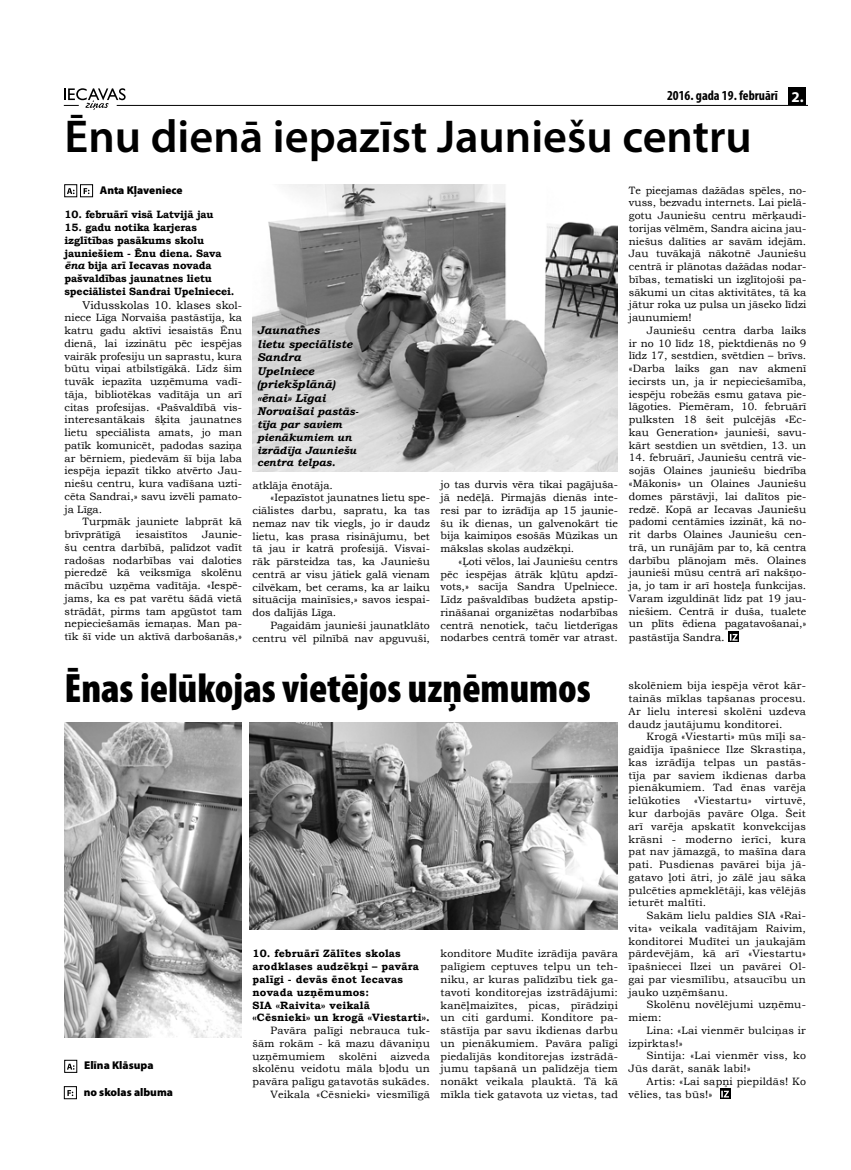
<style>
.page{position:relative;width:851px;height:1170px;background:#fff}
.page>*{position:absolute;margin:0;border:0;box-sizing:border-box;transform-origin:0 0}
.t1{font:600 46.25px "Myriad Pro";color:#000}
.t2{font:900 condensed 41.25px "Myriad Pro";color:#000}
.t3{font:700 condensed 13.75px "Myriad Pro";color:#000}
.t4{font:italic 700 11.25px/13.5px "Bookman Old Style";color:#000}
.t5{font:900 11.25px "Myriad Pro";color:#000}
.t6{font:11.25px "Bookman Old Style";color:#000}
.t7{font:10.62px/12.8px "Bookman Old Style";color:#000;text-align:justify}
.t8{font:10.62px/12.8px "Bookman Old Style";letter-spacing:.02em;color:#000}
.t9{font:700 10.62px/12.8px "Bookman Old Style";letter-spacing:-.01em;color:#000}
.t10{font:700 10.62px/12.8px "Bookman Old Style";letter-spacing:.02em;color:#000}
.t11{font:italic 700 10.62px/12.8px "Bookman Old Style";color:#000}
.s1{font-stretch:normal;font-size:15px;color:#fff}
.s2{font-style:italic}
.s3{font-size:10.62px}
.s4{font-size:11.25px}
</style>
<div class="page">
<hr style="left:117px;top:105px;width:689px;height:1px;background:#000">
<svg style="left:64px;top:88px;width:62px;height:22px"></svg>
<div style="left:788px;top:87px;width:18px;height:18px;background:#000"></div>
<svg style="left:67px;top:1090px;width:6px;height:5px"></svg>
<div style="left:64px;top:1086px;width:13px;height:12px;border:1px solid #000"></div>
<svg style="left:67px;top:1063px;width:7px;height:6px"></svg>
<div style="left:64px;top:1059px;width:13px;height:13px;border:1px solid #000"></div>
<svg style="left:720px;top:1088px;width:10px;height:10px"></svg>
<svg style="left:721px;top:1090px;width:7px;height:7px"></svg>
<svg style="left:728px;top:631px;width:11px;height:11px"></svg>
<svg style="left:729px;top:634px;width:8px;height:6px"></svg>
<img style="left:252px;top:184px;width:366px;height:287px">
<svg style="left:67px;top:188px;width:7px;height:6px"></svg>
<div style="left:64px;top:184px;width:13px;height:13px;border:1px solid #000"></div>
<svg style="left:84px;top:188px;width:5px;height:6px"></svg>
<div style="left:80px;top:184px;width:13px;height:13px;border:1px solid #000"></div>
<img style="left:249px;top:722px;width:369px;height:207px">
<img style="left:64px;top:722px;width:178px;height:315px">
<p class="t3" style="left:667px;top:87px;width:138px">2016. gada 19. februārī <span class="s1">2.</span></p>
<h1 class="t1" style="left:64px;top:107px;width:688px">Ēnu dienā iepazīst Jauniešu centru</h1>
<p class="t5" style="left:100px;top:184px;width:84px">Anta Kļaveniece</p>
<p class="t9" style="left:64px;top:208px;width:150px">10. februārī visā Latvijā jau</p>
<p class="t9" style="left:64px;top:221px;width:171px">15. gadu notika karjeras izglītības pasākums skolu jauniešiem - Ēnu diena. Sava <span class="s2">ēna</span> bija arī Iecavas novada pašvaldības jaunatnes lietu speciālistei Sandrai Upelniecei.</p>
<p class="t6" style="left:82px;top:297px;width:161px">Vidusskolas 10. klases sk<span class="s3">ol-</span></p>
<p class="t7" style="left:64px;top:311px;width:179px">niece Līga Norvaiša pastāstīja, ka katru gadu aktīvi iesaistās Ēnu dienā, lai izzinātu pēc iespējas vairāk profesiju un saprastu, kura būtu viņai atbilstīgākā. Līdz šim tuvāk iepazīta uzņēmuma vadī&shy;tāja, bibliotēkas vadītāja un arī citas profesijas. «Pašvaldībā vis&shy;interesantākais šķita jaunatnes lietu speciālista amats, jo man patīk komunicēt, padodas saziņa ar bērniem, piedevām šī bija laba iespēja iepazīt tikko atvērto Jau&shy;niešu centru, kura vadīšana uzti&shy;cēta Sandrai,» savu izvēli pamato&shy;ja Līga.</p>
<p class="t7" style="left:64px;top:515px;width:179px;text-indent:18px">Turpmāk jauniete labprāt kā brīvprātīgā</p>
<p class="t7" style="left:64px;top:528px;width:179px;text-indent:138px">Jaunie&shy;šu centra darbībā, palīdzot vadīt radošas nodarbības vai daloties pieredzē kā veiksmīga skolēnu mācību uzņēma vadītāja. «Iespē&shy;jams, ka es pat varētu šādā vietā strādāt, pirms tam apgūstot tam nepieciešamās iemaņas. Man pa&shy;tīk šī vide un aktīvā darbošanās,»</p>
<p class="t7" style="left:136px;top:528px;width:53px">iesaistītos</p>
<p class="t4" style="left:257px;top:323px;width:103px">Jaunatnes<br>lietu speciāliste<br>Sandra<br>Upelniece (priekšplānā) «ēnai» Līgai<br>Norvaišai <span class="s3">pastās-</span></p>
<p class="t11" style="left:257px;top:418px;width:101px">tīja par saviem pienākumiem un izrādīja Jauniešu centra telpas.</p>
<p class="t7" style="left:252px;top:478px;width:82px">atklāja ēnotāja.</p>
<p class="t7" style="left:270px;top:491px;width:161px">«Iepazīstot jaunatnes lietu spe-</p>
<p class="t7" style="left:252px;top:504px;width:179px">ciālistes darbu, sapratu, ka tas</p>
<p class="t7" style="left:252px;top:517px;width:179px">nemaz nav tik viegls, jo ir daudz</p>
<p class="t7" style="left:252px;top:529px;width:179px">lietu, kas prasa risinājumu, bet</p>
<p class="t7" style="left:252px;top:542px;width:179px">tā jau ir katrā profesijā. Visvai-</p>
<p class="t7" style="left:252px;top:555px;width:179px">rāk pārsteidza tas, ka Jauniešu</p>
<p class="t7" style="left:252px;top:568px;width:179px">centrā ar visu jātiek galā vienam</p>
<p class="t7" style="left:252px;top:580px;width:179px">cilvēkam, bet cerams, ka ar laiku</p>
<p class="t7" style="left:252px;top:593px;width:179px">situācija mainīsies,» savos iespai-</p>
<p class="t7" style="left:252px;top:606px;width:85px">dos dalījās Līga.</p>
<p class="t7" style="left:270px;top:619px;width:161px">Pagaidām jaunieši jaunatklāto</p>
<p class="t7" style="left:252px;top:631px;width:179px">centru vēl pilnībā nav apguvuši,</p>
<p class="t7" style="left:440px;top:478px;width:179px">jo tas durvis vēra tikai pagājuša&shy;jā nedēļā. Pirmajās dienās inte&shy;resi par to izrādīja ap 15 jaunie&shy;šu ik dienas, un galvenokārt tie bija kaimiņos esošās Mūzikas un mākslas skolas audzēkņi.</p>
<p class="t7" style="left:440px;top:555px;width:179px;text-indent:18px">«Ļoti vēlos, lai Jauniešu centrs pēc iespējas ātrāk kļūtu apdzī&shy;vots,» sacīja Sandra Upelniece.<br>Līdz pašvaldības budžeta apstip&shy;rināšanai organizētas nodarbības centrā nenotiek, taču lietderīgas nodarbes centrā tomēr var atrast.</p>
<h2 class="t2" style="left:64px;top:665px;width:527px">Ēnas ielūkojas vietējos uzņēmumos</h2>
<p class="t5" style="left:84px;top:1058px;width:71px">Elīna Klāsupa</p>
<p class="t5" style="left:84px;top:1085px;width:91px">no skolas albuma</p>
<p class="t10" style="left:252px;top:947px;width:179px">10. februārī Zālītes skolas arodklases audzēkņi – pavāra palīgi - devās ēnot Iecavas novada uzņēmumos:<br>SIA «Raivita» veikalā «Cēsnieki» un krogā «Viestarti».</p>
<p class="t7" style="left:252px;top:1023px;width:179px;text-indent:18px">Pavāra palīgi nebrauca tuk&shy;šām rokām - kā mazu dāvaniņu uzņēmumiem</p>
<p class="t8" style="left:252px;top:1049px;width:179px;text-align:right">aizveda<br>skolēnu veidotu māla bļodu un pavāra palīgu gatavotās sukādes.<br>Veikala «Cēsnieki» viesmīlīgā</p>
<p class="t8" style="left:338px;top:1049px;width:40px">skolēni</p>
<p class="t7" style="left:440px;top:947px;width:179px">konditore Mudīte izrādīja pavāra palīgiem ceptuves telpu un teh&shy;niku, ar kuras palīdzību tiek ga&shy;tavoti konditorejas izstrādājumi: kanēļmaizītes, picas, pīrādziņi un citi gardumi. Konditore pa&shy;stāstīja par savu ikdienas darbu un pienākumiem. Pavāra palīgi piedalījās konditorejas izstrādā&shy;jumu tapšanā un palīdzēja tiem nonākt veikala plauktā. Tā kā mīkla tiek gatavota uz vietas, tad</p>
<p class="t7" style="left:629px;top:184px;width:179px">Te pieejamas dažādas spēles, no&shy;vuss, bezvadu internets. Lai pielā&shy;gotu Jauniešu centru mērķaudi&shy;torijas vēlmēm, Sandra aicina jau&shy;niešus dalīties ar savām idejām.<br>Jau tuvākajā nākotnē Jauniešu centrā ir plānotas dažādas nodar&shy;bības, tematiski un izglītojoši pa&shy;sākumi un citas aktivitātes, tā ka jātur roka uz pulsa un jāseko līdzi jaunumiem!</p>
<p class="t7" style="left:629px;top:324px;width:179px;text-indent:18px">Jauniešu centra darba laiks ir no 10 līdz 18, piektdienās no 9 līdz 17, sestdien, svētdien – brīvs. «Darba laiks gan nav akmenī iecirsts un, ja ir nepieciešamība, iespēju robežās esmu gatava pie&shy;lāgoties. Piemēram, 10. februārī pulksten 18 šeit pulcējās «Ec&shy;kau Generation» jaunieši, savu&shy;kārt sestdien un svētdien, 13. un</p>
<p class="t7" style="left:629px;top:451px;width:179px">14. februārī, Jauniešu centrā vie&shy;sojās Olaines jauniešu biedrība «Mākonis» un Olaines Jauniešu domes pārstāvji, lai dalītos pie&shy;redzē. Kopā ar Iecavas Jauniešu padomi centāmies izzināt, kā no&shy;rit darbs Olaines Jauniešu cen&shy;trā, un runājām par to, kā centra darbību plānojam mēs. Olaines jaunieši mūsu centrā arī nakšņo&shy;ja, jo tam ir arī hosteļa funkcijas.<br>Varam izguldināt līdz pat 19 jau&shy;niešiem. Centrā ir duša, tualete un plīts ēdiena pagatavošanai,» pastāstīja Sand<span class="s4">ra.</span></p>
<p class="t7" style="left:628px;top:679px;width:179px">skolēniem bija iespēja vērot kār&shy;tainās mīklas tapšanas procesu.<br>Ar lielu interesi skolēni uzdeva daudz jautājumu konditorei.</p>
<p class="t7" style="left:628px;top:730px;width:179px;text-indent:18px">Krogā «Viestarti» mūs mīļi sa&shy;gaidīja īpašniece Ilze Skrastiņa, kas izrādīja telpas un pastās&shy;tīja par saviem ikdienas darba pienākumiem. Tad ēnas varēja ielūkoties</p>
<p class="t7" style="left:628px;top:794px;width:179px;text-indent:137px">virtuvē, kur darbojās pavāre Olga. Šeit arī varēja apskatīt konvekcijas krāsni - moderno ierīci, kura pat nav jāmazgā, to mašīna dara pati. Pusdienas pavārei bija jā&shy;gatavo ļoti ātri, jo zālē jau sāka pulcēties apmeklētāji, kas vēlējās ieturēt maltīti.</p>
<p class="t7" style="left:628px;top:909px;width:179px;text-indent:18px">Sakām lielu paldies SIA «Rai&shy;vita» veikala vadītājam Raivim, konditorei Mudītei un jaukajām pārdevējām, kā arī «Viestartu» īpašniecei Ilzei un pavārei Ol&shy;gai par viesmīlību, atsaucību un jauko uzņēmšanu.</p>
<p class="t8" style="left:628px;top:998px;width:179px;text-indent:18px">Skolēnu novēlējumi uzņēmu&shy;miem:</p>
<p class="t8" style="left:628px;top:1023px;width:179px;text-indent:18px">Lina: «Lai vienmēr bulciņas ir izpirktas!»</p>
<p class="t8" style="left:628px;top:1049px;width:179px;text-indent:18px">Sintija: «Lai vienmēr viss, ko<br>Jūs darāt, sanāk labi!»</p>
<p class="t8" style="left:628px;top:1074px;width:179px;text-indent:18px">Artis: «Lai sapņi piepildās! Ko vēlies, tas būs!»</p>
<p class="t8" style="left:694px;top:794px;width:59px">«Viestartu»</p>
</div>
